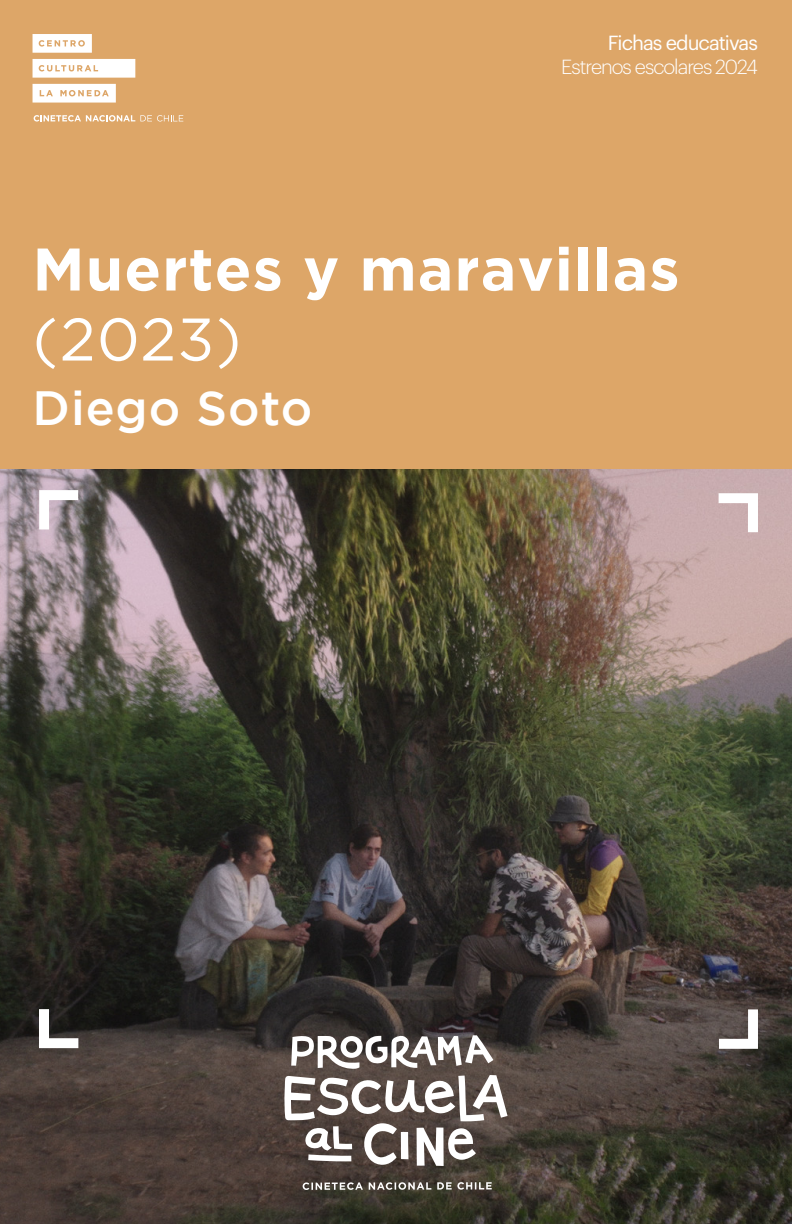
<style>
.page{position:relative;width:792px;height:1224px;background:#fff}
.page>*{position:absolute;margin:0;border:0;box-sizing:border-box;transform-origin:0 0}
.t1{font:700 60px "Gotham";letter-spacing:.02em;color:#fff}
.t2{font:60px "Gotham";color:#fff}
.t3{font:500 48px "Gotham";letter-spacing:.02em;color:#fff}
.t4{font:300 20px "Graphik";letter-spacing:-.05em;color:#fff}
.t5{font:20px "Graphik";letter-spacing:-.05em;color:#fff}
</style>
<div class="page">
<img style="left:0;top:469px;width:792px;height:755px">
<div style="left:0;top:0;width:792px;height:469px;background:#dda668"></div>
<svg style="left:33px;top:59px;width:102px;height:19px;background:#fbf6f0"></svg>
<svg style="left:33px;top:34px;width:59px;height:19px"></svg>
<svg style="left:33px;top:84px;width:83px;height:19px;background:#faf2ea"></svg>
<svg style="left:34px;top:115px;width:149px;height:7px"></svg>
<svg style="left:291px;top:1035px;width:202px;height:34px"></svg>
<svg style="left:303px;top:1182px;width:60px;height:8px"></svg>
<svg style="left:369px;top:1182px;width:62px;height:8px"></svg>
<svg style="left:437px;top:1182px;width:55px;height:8px"></svg>
<svg style="left:284px;top:1075px;width:224px;height:91px"></svg>
<svg style="left:39px;top:490px;width:39px;height:40px"></svg>
<svg style="left:39px;top:1009px;width:39px;height:39px"></svg>
<svg style="left:719px;top:493px;width:39px;height:39px"></svg>
<svg style="left:719px;top:1009px;width:39px;height:40px"></svg>
<p class="t5" style="left:608px;top:28px;width:152px">Fichas educativas</p>
<p class="t4" style="left:561px;top:53px;width:198px">Estrenos escolares 2024</p>
<h1 class="t1" style="left:33px;top:235px;width:649px">Muertes y maravillas</h1>
<h1 class="t2" style="left:33px;top:306px;width:211px">(2023)</h1>
<h2 class="t3" style="left:33px;top:380px;width:281px">Diego Soto</h2>
</div>
